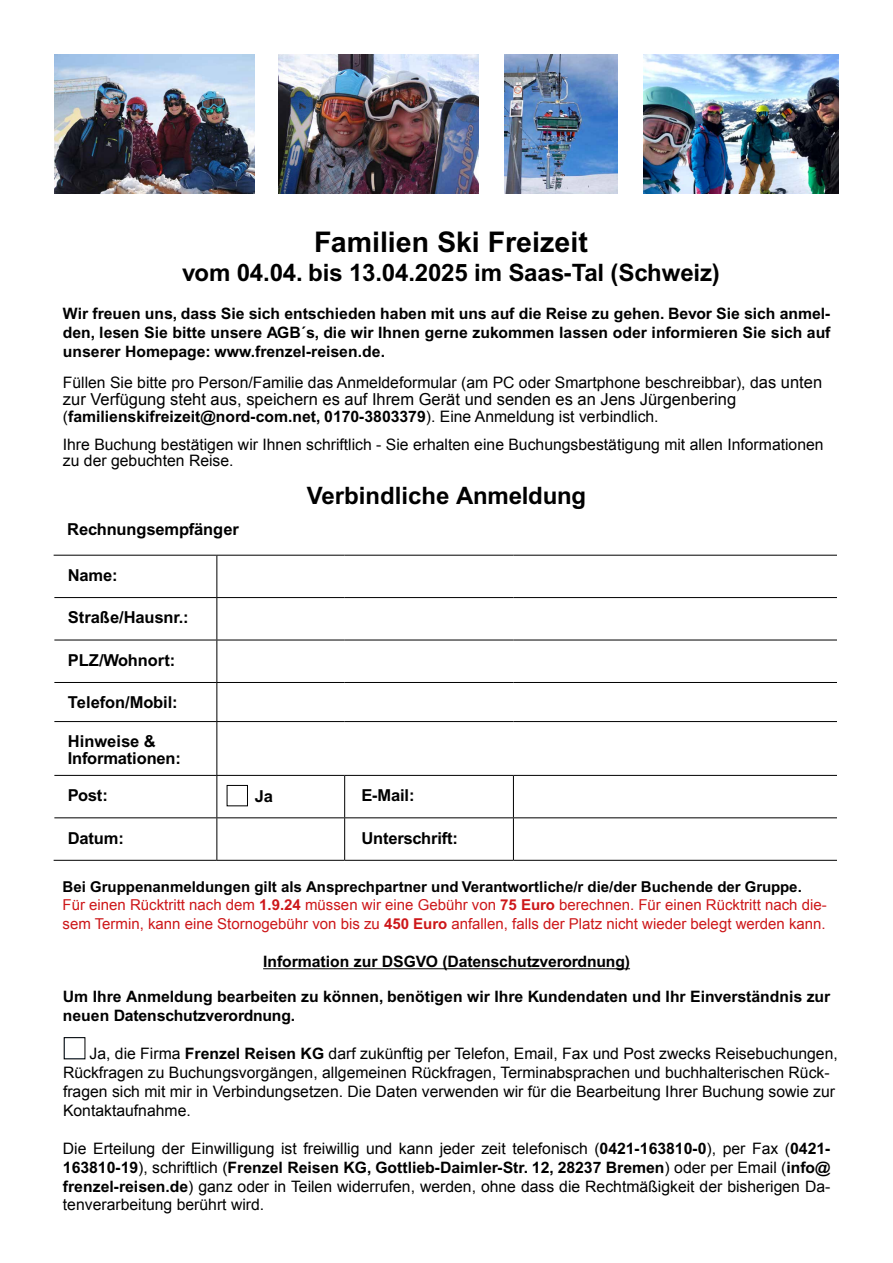
<style>
.page{position:relative;width:893px;height:1263px;background:#fff}
.page>*{position:absolute;margin:0;border:0;box-sizing:border-box;transform-origin:0 0}
.t1{font:700 28.5px "Arial";color:#000}
.t2{font:700 24px "Arial";letter-spacing:-.005em;color:#000}
.t3{font:700 16.5px/16.4px "Arial";letter-spacing:-.01em;color:#000}
.t4{font:16.5px "Arial";color:#000}
.t5{font:15.75px/18.9px "Arial";color:#000}
.t6{font:700 15.75px/18.9px "Arial";color:#000;text-align:justify}
.t7{font:15px/18.5px "Arial";color:#cd1719}
.s1{font-size:16.5px}
.s2{font-weight:700}
.s3{font-weight:700;color:#000}
</style>
<div class="page">
<hr style="left:263px;top:968px;width:367px;height:1px;background:#000">
<hr style="left:54px;top:555px;width:163px;height:1px;background:#000">
<hr style="left:54px;top:597px;width:163px;height:1px;background:#000">
<hr style="left:54px;top:640px;width:163px;height:1px;background:#000">
<hr style="left:54px;top:682px;width:163px;height:1px;background:#000">
<hr style="left:54px;top:721px;width:163px;height:1px;background:#000">
<hr style="left:54px;top:775px;width:163px;height:1px;background:#000">
<hr style="left:54px;top:817px;width:163px;height:1px;background:#000">
<hr style="left:54px;top:860px;width:163px;height:1px;background:#000">
<hr style="left:217px;top:555px;width:128px;height:1px;background:#000">
<hr style="left:216px;top:555px;width:1px;height:42px;background:#000">
<hr style="left:345px;top:555px;width:168px;height:1px;background:#000">
<hr style="left:513px;top:555px;width:326px;height:1px;background:#000">
<hr style="left:217px;top:597px;width:128px;height:1px;background:#000">
<hr style="left:216px;top:598px;width:1px;height:42px;background:#000">
<hr style="left:345px;top:597px;width:168px;height:1px;background:#000">
<hr style="left:513px;top:597px;width:326px;height:1px;background:#000">
<hr style="left:217px;top:640px;width:128px;height:1px;background:#000">
<hr style="left:216px;top:640px;width:1px;height:42px;background:#000">
<hr style="left:345px;top:640px;width:168px;height:1px;background:#000">
<hr style="left:513px;top:640px;width:326px;height:1px;background:#000">
<hr style="left:217px;top:682px;width:128px;height:1px;background:#000">
<hr style="left:216px;top:683px;width:1px;height:38px;background:#000">
<hr style="left:345px;top:682px;width:168px;height:1px;background:#000">
<hr style="left:513px;top:682px;width:326px;height:1px;background:#000">
<hr style="left:217px;top:721px;width:128px;height:1px;background:#000">
<hr style="left:216px;top:722px;width:1px;height:53px;background:#000">
<hr style="left:345px;top:721px;width:168px;height:1px;background:#000">
<hr style="left:513px;top:721px;width:326px;height:1px;background:#000">
<hr style="left:217px;top:775px;width:128px;height:1px;background:#000">
<hr style="left:216px;top:776px;width:1px;height:41px;background:#000">
<hr style="left:217px;top:817px;width:128px;height:1px;background:#000">
<hr style="left:216px;top:818px;width:1px;height:42px;background:#000">
<hr style="left:217px;top:860px;width:128px;height:1px;background:#000">
<hr style="left:513px;top:775px;width:326px;height:1px;background:#000">
<hr style="left:513px;top:817px;width:325px;height:1px;background:#000">
<hr style="left:513px;top:860px;width:326px;height:1px;background:#000">
<hr style="left:345px;top:775px;width:168px;height:1px;background:#000">
<hr style="left:344px;top:776px;width:1px;height:41px;background:#000">
<hr style="left:513px;top:776px;width:1px;height:41px;background:#000">
<hr style="left:345px;top:817px;width:168px;height:1px;background:#000">
<hr style="left:344px;top:818px;width:1px;height:42px;background:#000">
<hr style="left:513px;top:818px;width:1px;height:42px;background:#000">
<hr style="left:345px;top:860px;width:168px;height:1px;background:#000">
<div style="left:64px;top:1037px;width:21px;height:22px;border:1px solid #000"></div>
<div style="left:227px;top:785px;width:21px;height:21px;border:1px solid #000"></div>
<div style="left:837px;top:545px;width:6px;height:325px;background:#fff"></div>
<img style="left:278px;top:54px;width:201px;height:139px">
<img style="left:54px;top:54px;width:200px;height:139px">
<img style="left:504px;top:54px;width:114px;height:139px">
<img style="left:643px;top:54px;width:196px;height:139px">
<h1 class="t1" style="left:314px;top:225px;width:275px">Familien Ski Freizeit</h1>
<h2 class="t2" style="left:182px;top:258px;width:539px">vom 04.04. bis 13.04.2025 im Saas-Tal (Schweiz)</h2>
<p class="t6" style="left:63px;top:304px;width:769px">Wir freuen uns, dass Sie sich entschieden haben mit uns auf die Reise zu gehen. Bevor Sie sich anmel&shy;den, lesen Sie bitte unsere AGB´s, die wir Ihnen gerne zukommen lassen oder informieren Sie sich auf unserer Homepage: www.frenzel-reisen.de.</p>
<p class="t5" style="left:63px;top:373px;width:761px">Füllen Sie bitte pro Person/Familie das Anmeldeformular (am PC oder Smartphone beschreibbar), d<span class="s1">as unten</span></p>
<p class="t4" style="left:63px;top:388px;width:675px">zur Verfügung steht aus, speichern es auf Ihrem Gerät und senden es an Jens Jürgenbering</p>
<p class="t5" style="left:63px;top:403px;width:762px;line-height:27.6px">(<span class="s2">familienskifreizeit@nord-com.net, 0170-3803379</span>). Eine Anmeldung ist verbindlich.<br>Ihre Buchung bestätigen wir Ihnen schriftlich - Sie erhalten eine Buchungsbestätigung mit allen Informationen</p>
<p class="t5" style="left:63px;top:451px;width:172px">zu der gebuchten Reise.</p>
<h2 class="t2" style="left:307px;top:481px;width:281px">Verbindliche Anmeldung</h2>
<p class="t3" style="left:67px;top:521px;width:173px">Rechnungsempfänger</p>
<p class="t3" style="left:68px;top:567px;width:51px">Name:</p>
<p class="t3" style="left:68px;top:609px;width:122px">Straße/Hausnr.:</p>
<p class="t3" style="left:68px;top:652px;width:109px">PLZ/Wohnort:</p>
<p class="t3" style="left:68px;top:694px;width:111px">Telefon/Mobil:</p>
<p class="t3" style="left:68px;top:733px;width:115px">Hinweise &amp;<br>Informationen:</p>
<p class="t3" style="left:68px;top:787px;width:41px">Post:</p>
<p class="t3" style="left:255px;top:788px;width:20px">Ja</p>
<p class="t3" style="left:361px;top:787px;width:55px">E-Mail:</p>
<p class="t3" style="left:68px;top:830px;width:58px">Datum:</p>
<p class="t3" style="left:361px;top:830px;width:98px">Unterschrift:</p>
<p class="t7" style="left:63px;top:878px;width:766px"><span class="s3">Bei Gruppenanmeldungen gilt als Ansprechpartner und Verantwortliche/r die/der Buchende der Gruppe.<br></span>Für einen Rücktritt nach dem <span class="s2">1.9.24</span> müssen wir eine Gebühr von <span class="s2">75 Euro</span> berechnen. Für einen Rücktritt nach die&shy;sem Termin, kann eine Stornogebühr von bis zu <span class="s2">450 Euro</span> anfallen, falls der Platz nicht wieder belegt werden kann.</p>
<p class="t6" style="left:63px;top:944px;width:769px;line-height:34.5px;text-align:center">Information zur DSGVO (Datenschutzverordnung)<br>Um Ihre Anmeldung bearbeiten zu können, benötigen wir Ihre Kundendaten und Ihr Einverständnis zur</p>
<p class="t6" style="left:63px;top:1006px;width:234px">neuen Datenschutzverordnung.</p>
<p class="t5" style="left:63px;top:1044px;width:776px;text-indent:27px">Ja, die Firma <span class="s2">Frenzel Reisen KG</span> darf zukünftig per Telefon, Email, Fax und Post zwecks Reisebuchungen, Rückfragen zu Buchungsvorgängen, allgemeinen Rückfragen, Terminabsprachen und buchhalterischen Rück&shy;fragen sich mit mir in Verbindungsetzen. Die Daten verwenden wir für die Bearbeitung Ihrer Buchung sowie zur Kontaktaufnahme.</p>
<p class="t5" style="left:63px;top:1139px;width:769px;text-align:justify">Die Erteilung der Einwilligung ist freiwillig und kann jeder zeit telefonisch (<span class="s2">0421-163810-0</span>), per Fax (<span class="s2">0421- 163810-19</span>), schriftlich (<span class="s2">Frenzel Reisen KG, Gottlieb-Daimler-Str. 12, 28237 Bremen</span>) oder per Email (<span class="s2">info@ frenzel-reisen.de</span>) ganz oder in Teilen widerrufen, werden, ohne dass die Rechtmäßigkeit der bisherigen Da&shy;tenverarbeitung berührt wird.</p>
</div>
